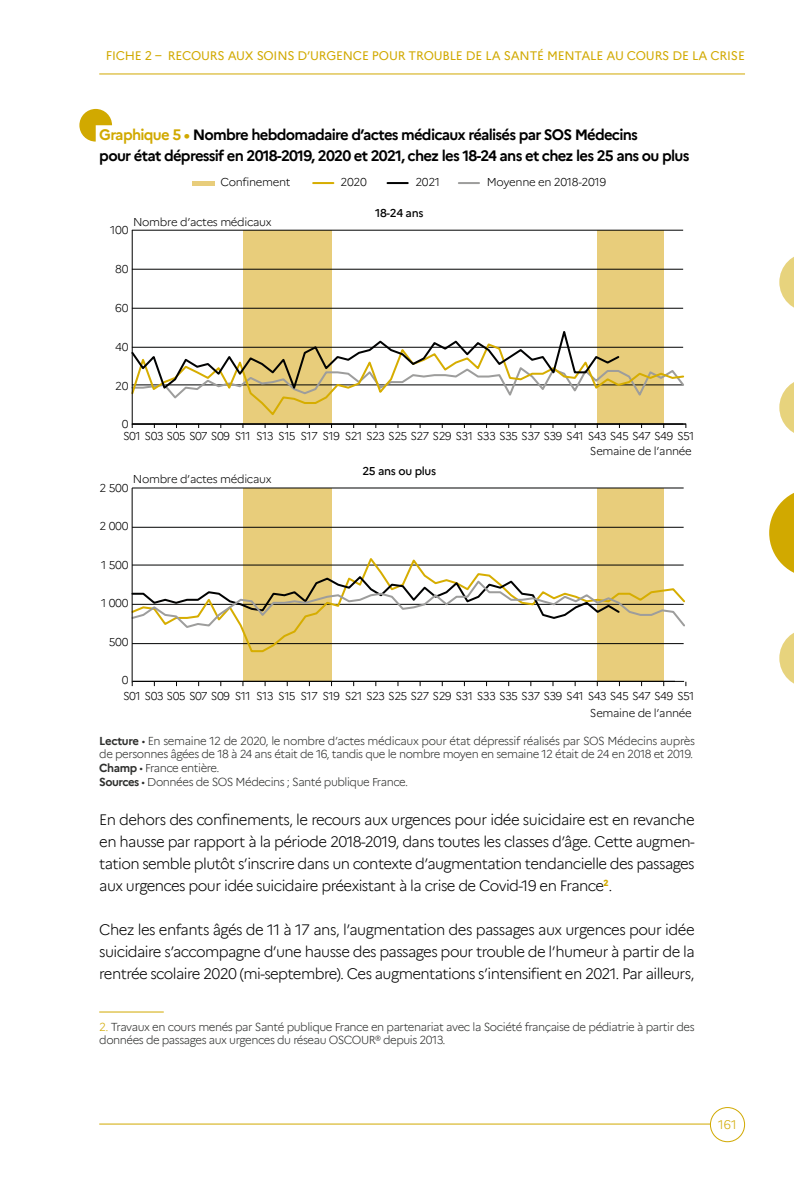
<style>
.page{position:relative;width:794px;height:1191px;background:#fff}
.page>*{position:absolute;margin:0;border:0;box-sizing:border-box;transform-origin:0 0}
.txt_normal{font:300 14.88px/21.9px "Marianne";letter-spacing:-.04em;color:#000;text-align:justify}
.txt_normal-2{font:700 14.88px/21px "Marianne";letter-spacing:-.05em;color:#000}
.t1{font:12.25px "Marianne";letter-spacing:-.015em;color:#d1a900}
.t2{font:300 12.25px "Marianne";color:#d1a900}
.tab_source_note{font:300 11.38px/13.7px "Marianne";letter-spacing:-.04em;color:#2e2f2d}
.t3{font:300 11.38px "Marianne";letter-spacing:-.065em;color:#000}
.Note_de_bas_de_page{font:300 11.38px/13.7px "Marianne";letter-spacing:-.04em;color:#2e2f2d}
.t4{font:300 11.38px "Marianne";letter-spacing:-.03em;color:#000}
.t5{font:500 11.38px "Marianne";letter-spacing:-.03em;color:#000}
.s1{color:#d1a900}
.s2{font-weight:700}
</style>
<div class="page">
<hr style="left:99px;top:1123px;width:626px;height:1px;background:#d1a900">
<hr style="left:99px;top:74px;width:646px;height:1px;background:#d1a900">
<div style="left:710px;top:1107px;width:34px;height:34px;background:#fff;border-radius:50%"></div>
<div style="left:710px;top:1107px;width:35px;height:35px;border:1px solid #d1a900;border-radius:50%"></div>
<svg style="left:779px;top:382px;width:15px;height:51px"></svg>
<svg style="left:779px;top:257px;width:15px;height:51px"></svg>
<svg style="left:779px;top:633px;width:15px;height:51px"></svg>
<svg style="left:769px;top:493px;width:25px;height:80px"></svg>
<hr style="left:99px;top:1011px;width:65px;height:1px;background:#d1a900">
<div style="left:597px;top:488px;width:66px;height:193px;background:#e8cd7b"></div>
<div style="left:243px;top:488px;width:88px;height:193px;background:#e8cd7b"></div>
<div style="left:597px;top:230px;width:66px;height:193px;background:#e8cd7b"></div>
<div style="left:243px;top:230px;width:88px;height:193px;background:#e8cd7b"></div>
<hr style="left:132px;top:527px;width:551px;height:1px;background:#010202">
<hr style="left:132px;top:488px;width:551px;height:1px;background:#010202">
<hr style="left:132px;top:308px;width:551px;height:1px;background:#010202">
<hr style="left:132px;top:269px;width:551px;height:1px;background:#010202">
<hr style="left:132px;top:230px;width:551px;height:1px;background:#010202">
<svg style="left:131px;top:400px;width:533px;height:17px"></svg>
<svg style="left:131px;top:324px;width:554px;height:76px"></svg>
<svg style="left:131px;top:555px;width:553px;height:98px"></svg>
<svg style="left:131px;top:574px;width:554px;height:55px"></svg>
<hr style="left:133px;top:681px;width:551px;height:1px;background:#000">
<hr style="left:192px;top:181px;width:23px;height:4px;background:#e8cd7b">
<hr style="left:387px;top:182px;width:21px;height:2px;background:#010202">
<hr style="left:459px;top:182px;width:20px;height:2px;background:#9d9d9c">
<hr style="left:313px;top:182px;width:20px;height:2px;background:#d6ad00">
<hr style="left:132px;top:230px;width:1px;height:195px;background:#000">
<hr style="left:132px;top:488px;width:1px;height:194px;background:#000">
<hr style="left:132px;top:423px;width:554px;height:1px;background:#000">
<svg style="left:79px;top:109px;width:33px;height:33px"></svg>
<p class="t1" style="left:106px;top:46px;width:160px">FICHE 2 – RECOU RS AUX SOINS</p>
<p class="t1" style="left:297px;top:46px;width:84px">D’URGENCE POU</p>
<p class="t1" style="left:398px;top:46px;width:115px">R TROUBLEDE LA SANTÉ</p>
<p class="t1" style="left:547px;top:46px;width:9px">MENTALE</p>
<p class="t1" style="left:606px;top:46px;width:127px">AU COU RS DE LA CRISE</p>
<p class="txt_normal-2" style="left:99px;top:123px;width:592px"><span class="s1">Graphique 5 •</span> Nombre hebdomadaire d’actes médicaux réalisés par SOS Médecins<br>pour état dépressif en 2018-2019, 2020 et 2021, chez les 18-24 ans et chez les 25 ans ou plus</p>
<p class="t4" style="left:220px;top:175px;width:72px">Confinement</p>
<p class="t4" style="left:341px;top:175px;width:28px">2020</p>
<p class="t4" style="left:415px;top:175px;width:26px">2021</p>
<p class="t4" style="left:487px;top:175px;width:121px">Moyenne en 2018-2019</p>
<p class="t4" style="left:133px;top:214px;width:140px">Nombre d’actes médicaux</p>
<p class="t4" style="left:110px;top:223px;width:20px">100</p>
<p class="t4" style="left:115px;top:262px;width:15px">80</p>
<p class="t4" style="left:115px;top:301px;width:15px">60</p>
<p class="t4" style="left:115px;top:339px;width:15px">40</p>
<p class="t4" style="left:115px;top:378px;width:15px">20</p>
<p class="t4" style="left:122px;top:417px;width:8px">0</p>
<p class="t5" style="left:375px;top:206px;width:50px">18-24 ans</p>
<p class="t3" style="left:123px;top:429px;width:573px">S01 S03 S05 S07 S09 S11 S13 S15 S17 S19 S21 S23 S25 S27 S29 S31 S33 S35 S37 S39 S41 S43 S45 S47 S49 S51</p>
<p class="t4" style="left:133px;top:472px;width:140px">Nombre d’actes médicaux</p>
<p class="t4" style="left:99px;top:481px;width:31px">2 500</p>
<p class="t4" style="left:99px;top:519px;width:31px">2 000</p>
<p class="t4" style="left:101px;top:558px;width:29px">1 500</p>
<p class="t4" style="left:101px;top:596px;width:29px">1 000</p>
<p class="t4" style="left:109px;top:635px;width:21px">500</p>
<p class="t4" style="left:122px;top:673px;width:8px">0</p>
<p class="t5" style="left:362px;top:463px;width:75px">25 ans ou plus</p>
<p class="t4" style="left:590px;top:443px;width:103px">Semaine de l’année</p>
<p class="t3" style="left:123px;top:689px;width:573px">S01 S03 S05 S07 S09 S11 S13 S15 S17 S19 S21 S23 S25 S27 S29 S31 S33 S35 S37 S39 S41 S43 S45 S47 S49 S51</p>
<p class="t4" style="left:590px;top:706px;width:103px">Semaine de l’année</p>
<p class="tab_source_note" style="left:99px;top:733px;width:597px"><span class="s2">Lecture</span> • En semaine 12 de 2020, le nombre d’actes médicaux pour état dépressif réalisés par SOS Médecins auprès de personnes âgées de 18 à 24 ans était de 16, tandis que le nombre moyen en semaine 12 était de 24 en 2018 et 2019.</p>
<p class="tab_source_note" style="left:99px;top:760px;width:122px"><span class="s2">Champ</span> • France entière.</p>
<p class="tab_source_note" style="left:99px;top:773px;width:310px"><span class="s2">Sources</span> • Données de SOS Médecins ; Santé publique France.</p>
<p class="txt_normal" style="left:99px;top:808px;width:597px">En dehors des confinements, le recours aux urgences pour idée suicidaire est en revanche en hausse par rapport à la période 2018-2019, dans toutes les classes d’âge. Cette augmen&shy;tation semble plutôt s’inscrire dans un contexte d’augmentation tendancielle des passages aux urgences pour idée suicidaire préexistant à la crise de Covid-19 en France<sup>2</sup>.</p>
<p class="txt_normal" style="left:99px;top:917px;width:597px">Chez les enfants âgés de 11 à 17 ans, l’augmentation des passages aux urgences pour idée suicidaire s’accompagne d’une hausse des passages pour trouble de l’humeur à partir de la rentrée scolaire 2020 (mi-septembre). Ces augmentations s’intensifient en 2021. Par ailleurs,</p>
<p class="Note_de_bas_de_page" style="left:99px;top:1018px;width:597px"><span class="s1">2.</span> Travaux en cours menés par Santé publique France en partenariat avec la Société française de pédiatrie à partir des données de passages aux urgences du réseau OSCOUR® depuis 2013.</p>
<p class="t2" style="left:718px;top:1115px;width:20px">161</p>
</div>
